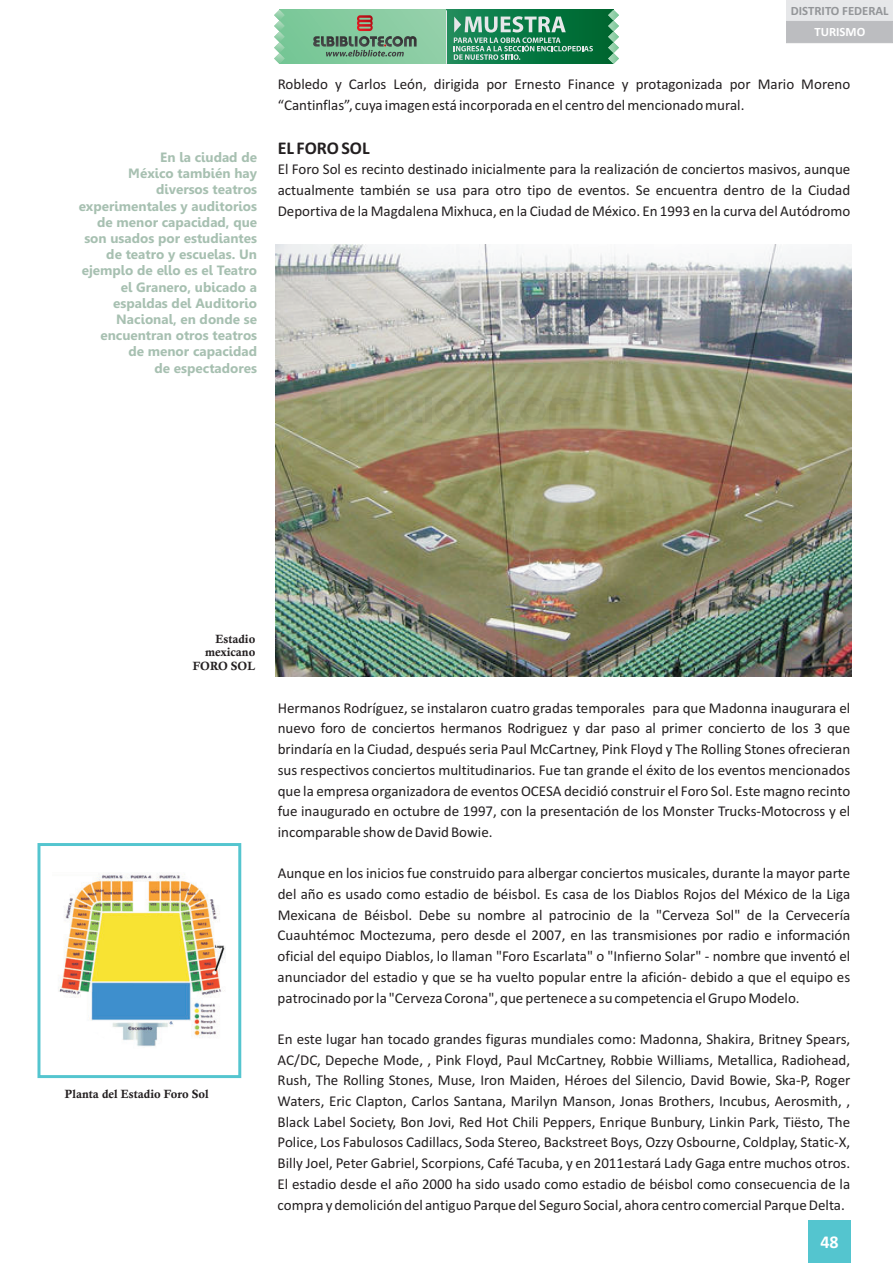
<style>
.page{position:relative;width:893px;height:1263px;background:#fff}
.page>*{position:absolute;margin:0;border:0;box-sizing:border-box;transform-origin:0 0}
.t1{font:700 18px "Calibri";color:#231f20}
.t2{font:700 18px "Calibri";color:#fff}
.t3{font:15px/20.7px "Calibri";color:#231f20;text-align:justify}
.t4{font:700 13.5px/16.2px "Gisha";color:#a7c0b1;text-align:right}
.t5{font:700 12.75px "Calibri";color:#939598}
.t6{font:700 12.75px "Calibri";color:#fff}
.t7{font:700 12px/13.8px "Calis MT Bol";color:#231f20;text-align:right}
</style>
<div class="page">
<div style="left:37px;top:843px;width:204px;height:235px;border:3px solid #54c5cf"></div>
<div style="left:786px;top:0;width:107px;height:22px;background:#e6e7e9"></div>
<div style="left:786px;top:21px;width:107px;height:22px;background:#bcbdc0"></div>
<div style="left:808px;top:1220px;width:42px;height:43px;background:#54c5cf"></div>
<img style="left:275px;top:245px;width:576px;height:431px">
<img style="left:58px;top:873px;width:168px;height:174px">
<svg style="left:285px;top:10px;width:161px;height:54px;background:#85cba0"></svg>
<svg style="left:318px;top:398px;width:59px;height:25px"></svg>
<svg style="left:377px;top:398px;width:7px;height:25px"></svg>
<svg style="left:388px;top:398px;width:34px;height:25px"></svg>
<svg style="left:425px;top:398px;width:7px;height:25px"></svg>
<svg style="left:435px;top:397px;width:145px;height:27px;background:#9a9c70"></svg>
<div style="left:446px;top:10px;width:168px;height:54px;background:linear-gradient(to right,#1a8c5b,#00642b)"></div>
<svg style="left:274px;top:10px;width:11px;height:54px"></svg>
<svg style="left:608px;top:10px;width:11px;height:54px"></svg>
<svg style="left:312px;top:15px;width:105px;height:42px;background:#7aa887"></svg>
<svg style="left:454px;top:16px;width:139px;height:44px;background:#469671"></svg>
<hr style="left:446px;top:10px;width:1px;height:54px;background:#e6e7e9">
<p class="t4" style="left:79px;top:150px;width:180px">En la ciudad de<br>México también hay diversos teatros experimentales y auditorios de menor capacidad, que son usados por estudiantes de teatro y escuelas. Un ejemplo de ello es el Teatro el Granero, ubicado a espaldas del Auditorio<br>Nacional, en donde se encuentran otros teatros<br>de menor capacidad<br>de espectadores</p>
<p class="t5" style="left:791px;top:5px;width:99px">DISTRITO FEDERAL</p>
<p class="t6" style="left:814px;top:26px;width:52px">TURISMO</p>
<p class="t3" style="left:278px;top:75px;width:574px">Robledo y Carlos León, dirigida por Ernesto Finance y protagonizada por Mario Moreno “Cantinflas”, cuya imagen está incorporada en el centro del mencionado mural.</p>
<p class="t1" style="left:278px;top:140px;width:93px">EL FORO SOL</p>
<p class="t3" style="left:278px;top:160px;width:574px">El Foro Sol es recinto destinado inicialmente para la realización de conciertos masivos, aunque actualmente también se usa para otro tipo de eventos. Se encuentra dentro de la Ciudad Deportiva de la Magdalena Mixhuca, en la Ciudad de México. En 1993 en la curva del Autódromo</p>
<p class="t7" style="left:193px;top:633px;width:64px">Estadio mexicano<br>FORO SOL</p>
<p class="t7" style="left:65px;top:1088px;width:145px">Planta del Estadio Foro Sol</p>
<p class="t3" style="left:278px;top:699px;width:574px">Hermanos Rodríguez, se instalaron cuatro gradas temporales para que Madonna inaugurara el nuevo foro de conciertos hermanos Rodriguez y dar paso al primer concierto de los 3 que brindaría en la Ciudad, después seria Paul McCartney, Pink Floyd y The Rolling Stones ofrecieran sus respectivos conciertos multitudinarios. Fue tan grande el éxito de los eventos mencionados que la empresa organizadora de eventos OCESA decidió construir el Foro Sol. Este magno recinto fue inaugurado en octubre de 1997, con la presentación de los Monster Trucks-Motocross y el incomparable show de David Bowie.</p>
<p class="t3" style="left:278px;top:864px;width:574px">Aunque en los inicios fue construido para albergar conciertos musicales, durante la mayor parte del año es usado como estadio de béisbol. Es casa de los Diablos Rojos del México de la Liga Mexicana de Béisbol. Debe su nombre al patrocinio de la "Cerveza Sol" de la Cervecería Cuauhtémoc Moctezuma, pero desde el 2007, en las transmisiones por radio e información oficial del equipo Diablos, lo llaman "Foro Escarlata" o "Infierno Solar" - nombre que inventó el anunciador del estadio y que se ha vuelto popular entre la afición- debido a que el equipo es patrocinado por la "Cerveza Corona", que pertenece a su competencia el Grupo Modelo.</p>
<p class="t3" style="left:278px;top:1030px;width:574px">En este lugar han tocado grandes figuras mundiales como: Madonna, Shakira, Britney Spears, AC/DC, Depeche Mode, , Pink Floyd, Paul McCartney, Robbie Williams, Metallica, Radiohead, Rush, The Rolling Stones, Muse, Iron Maiden, Héroes del Silencio, David Bowie, Ska-P, Roger Waters, Eric Clapton, Carlos Santana, Marilyn Manson, Jonas Brothers, Incubus, Aerosmith, , Black Label Society, Bon Jovi, Red Hot Chili Peppers, Enrique Bunbury, Linkin Park, Tiësto, The Police, Los Fabulosos Cadillacs, Soda Stereo, Backstreet Boys, Ozzy Osbourne, Coldplay, Static-X, Billy Joel, Peter Gabriel, Scorpions, Café Tacuba, y en 2011estará Lady Gaga entre muchos otros.<br>El estadio desde el año 2000 ha sido usado como estadio de béisbol como consecuencia de la compra y demolición del antiguo Parque del Seguro Social, ahora centro comercial Parque Delta.</p>
<p class="t2" style="left:820px;top:1234px;width:20px">48</p>
</div>
